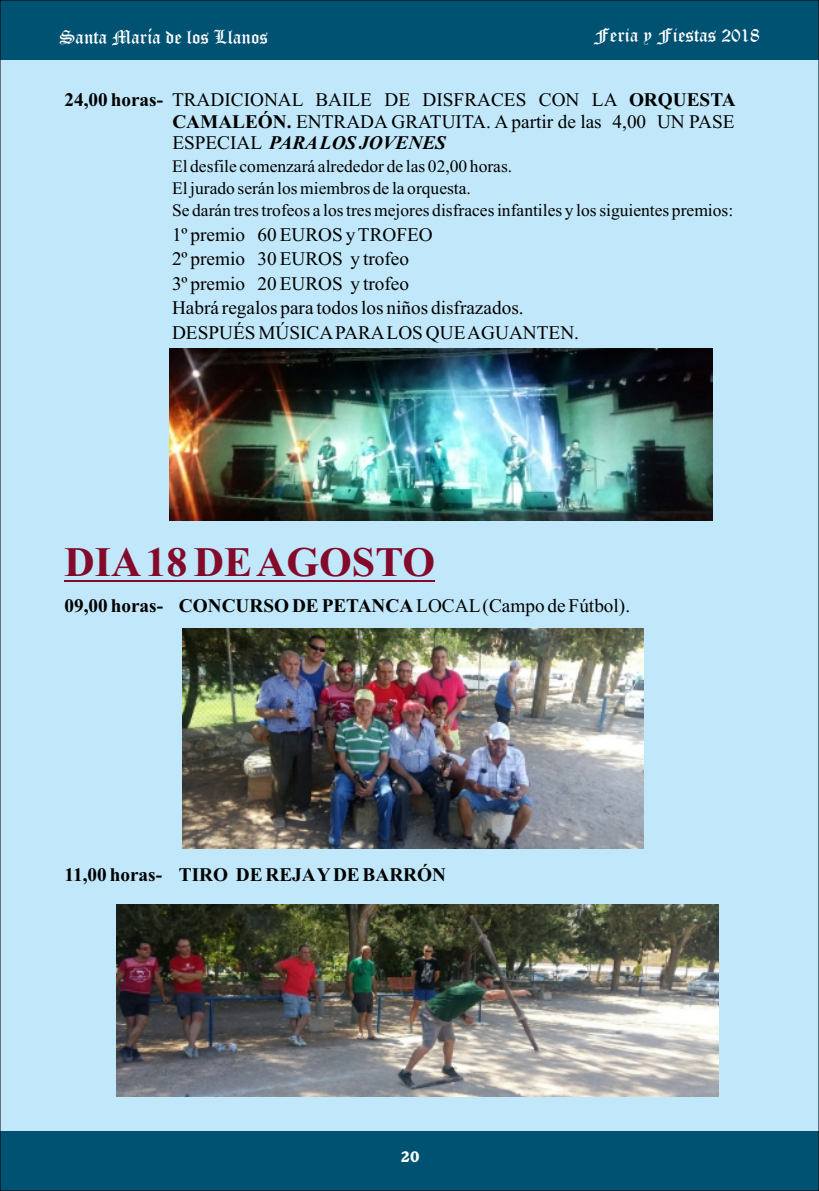
<style>
.page{position:relative;width:819px;height:1191px;background:#c1e8fa}
.page>*{position:absolute;margin:0;border:0;box-sizing:border-box;transform-origin:0 0}
.t1{font:700 42px "Times New Roman";color:#830a2b}
.t2{font:19.25px/24.5px "Times New Roman";color:#000;text-align:justify}
.t3{font:700 19.25px "Times New Roman";color:#000}
.t4{font:19.25px "Old English Text";color:#fff}
.t5{font:17.5px/22.2px "Times New Roman";color:#000}
.t6{font:800 15.75px "Cushing IT Cby BT";color:#fff}
.s1{font-weight:700}
.s2{font-weight:700;font-style:italic}
.s3{font-weight:400}
</style>
<div class="page">
<div style="left:0;top:1131px;width:819px;height:60px;background:#005273"></div>
<div style="left:0;top:0;width:819px;height:60px;background:#005273"></div>
<hr style="left:64px;top:580px;width:371px;height:2px;background:#830a2b">
<img style="left:169px;top:348px;width:543px;height:172px">
<img style="left:182px;top:628px;width:461px;height:220px">
<img style="left:117px;top:904px;width:601px;height:193px">
<p class="t4" style="left:60px;top:30px;width:210px">Santa María de los Llanos</p>
<p class="t4" style="left:593px;top:29px;width:167px">Feria y Fiestas 2018</p>
<p class="t2" style="left:172px;top:91px;width:564px;line-height:21.3px;text-indent:-108px"><span class="s1">24,00 horas-</span> TRADICIONAL BAILE DE DISFRACES CON LA <span class="s1">ORQUESTA CAMALEÓN.</span> ENTRADA GRATUITA. A partir de las 4,00 UN PASE ESPECIAL <span class="s2">PARALOS JOVENES</span></p>
<p class="t5" style="left:172px;top:157px;width:562px">El desfile comenzará alrededor de las 02,00 horas.<br>El jurado serán los miembros de la orquesta.<br>Se darán tres trofeos a los tres mejores disfraces infantiles y los siguientes premios:</p>
<p class="t2" style="left:172px;top:224px;width:408px;text-align:left">1º premio 60 EUROS y TROFEO<br>2º premio 30 EUROS y trofeo<br>3º premio 20 EUROS y trofeo<br>Habrá regalos para todos los niños disfrazados.<br>DESPUÉS MÚSICAPARALOS QUE AGUANTEN.</p>
<h1 class="t1" style="left:64px;top:548px;width:372px">DIA18 DE AGOSTO</h1>
<p class="t3" style="left:64px;top:599px;width:567px">09,00 horas- CONCURSO DE PETANCA <span class="s3">LOCAL(Campo de Fútbol).</span></p>
<p class="t3" style="left:64px;top:867px;width:383px">11,00 horas- TIRO DE REJAYDE BARRÓN</p>
<p class="t6" style="left:400px;top:1149px;width:20px">20</p>
</div>
